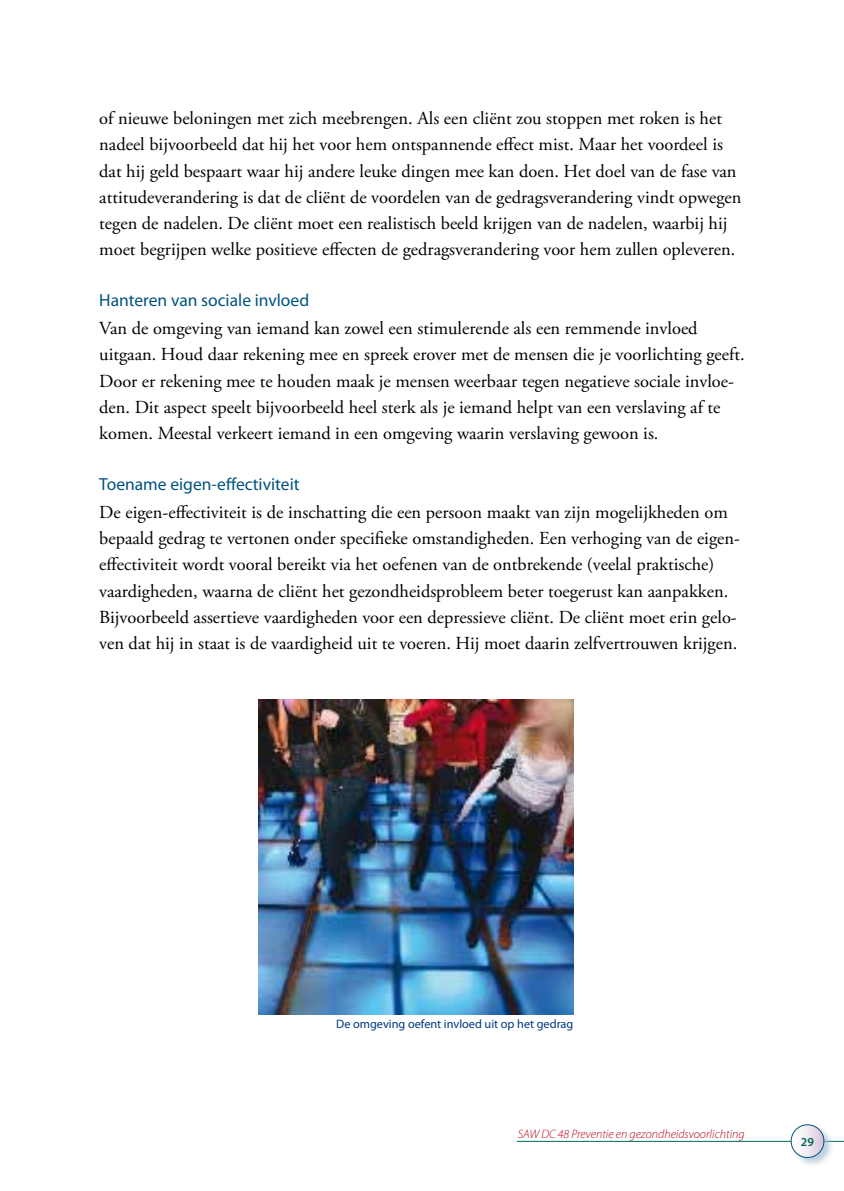
<style>
.page{position:relative;width:844px;height:1191px;background:#fff}
.page>*{position:absolute;margin:0;border:0;box-sizing:border-box;transform-origin:0 0}
.t1{font:18.38px/26.2px "Adobe Garamond Pro";color:#000}
.t2{font:17.5px "Myriad Pro";color:#005380}
.t3{font:italic 300 12.25px "Myriad Pro";color:#b3071b}
.t4{font:12.25px "Myriad Pro";color:#003882}
.t5{font:600 12.25px "Myriad Pro";color:#00685b}
</style>
<div class="page">
<img style="left:258px;top:699px;width:315px;height:315px">
<hr style="left:516px;top:1141px;width:327px;height:1px;background:#00685b">
<div style="left:790px;top:1124px;width:43px;height:43px;background:#a8c2d6;opacity:.75"></div>
<svg style="left:791px;top:1124px;width:32px;height:33px"></svg>
<div style="left:790px;top:1124px;width:33px;height:33px;border:1px solid #005380;border-radius:50%"></div>
<p class="t1" style="left:99px;top:106px;width:643px">of nieuwe beloningen met zich meebrengen. Als een cliënt zou stoppen met roken is het nadeel bijvoorbeeld dat hij het voor hem ontspannende effect mist. Maar het voordeel is dat hij geld bespaart waar hij andere leuke dingen mee kan doen. Het doel van de fase van attitudeverandering is dat de cliënt de voordelen van de gedragsverandering vindt opwegen tegen de nadelen. De cliënt moet een realistisch beeld krijgen van de nadelen, waarbij hij moet begrijpen welke positieve effecten de gedragsverandering voor hem zullen opleveren.</p>
<p class="t2" style="left:99px;top:289px;width:211px">Hanteren van sociale invloed</p>
<p class="t1" style="left:99px;top:316px;width:646px">Van de omgeving van iemand kan zowel een stimulerende als een remmende invloed uitgaan. Houd daar rekening mee en spreek erover met de mensen die je voorlichting geeft.<br>Door er rekening mee te houden maak je mensen weerbaar tegen negatieve sociale invloe&shy;den. Dit aspect speelt bijvoorbeeld heel sterk als je iemand helpt van een verslaving af te komen. Meestal verkeert iemand in een omgeving waarin verslaving gewoon is.</p>
<p class="t2" style="left:99px;top:473px;width:202px">Toename eigen-effectiviteit</p>
<p class="t1" style="left:99px;top:499px;width:642px">De eigen-effectiviteit is de inschatting die een persoon maakt van zijn mogelijkheden om bepaald gedrag te vertonen onder specifieke omstandigheden. Een verhoging van de eigen&shy;effectiviteit wordt vooral bereikt via het oefenen van de ontbrekende (veelal praktische) vaardigheden, waarna de cliënt het gezondheidsprobleem beter toegerust kan aanpakken.<br>Bijvoorbeeld assertieve vaardigheden voor een depressieve cliënt. De cliënt moet erin gelo&shy;ven dat hij in staat is de vaardigheid uit te voeren. Hij moet daarin zelfvertrouwen krijgen.</p>
<p class="t4" style="left:336px;top:1016px;width:239px">De omgeving oefent invloed uit op het gedrag</p>
<p class="t3" style="left:517px;top:1127px;width:228px">SAW DC 48 Preventie en gezondheidsvoorlichting</p>
<p class="t5" style="left:800px;top:1133px;width:15px">29</p>
</div>
